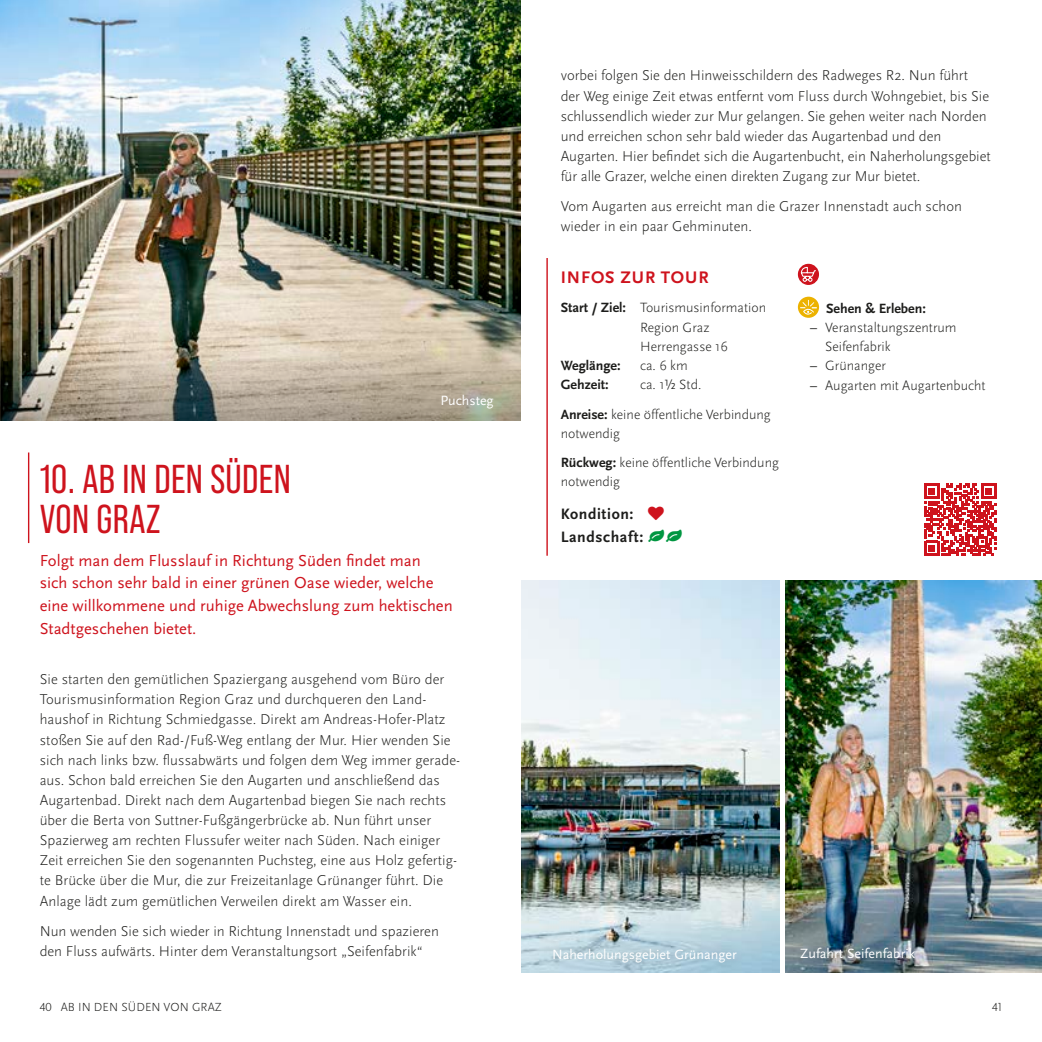
<style>
.page{position:relative;width:1042px;height:1042px;background:#fff}
.page>*{position:absolute;margin:0;border:0;box-sizing:border-box;transform-origin:0 0}
.t1{font:40.25px/40.2px "Bebas Neue Pro";letter-spacing:.01em;color:#ce131d}
.t2{font:700 17.5px "Scala Sans Pro";letter-spacing:.05em;color:#ce131d}
.t3{font:16.62px/22.8px "Scala Sans Pro";color:#ce131d}
.t4{font:700 15.75px/22.8px "Scala Sans Pro";letter-spacing:.04em;color:#1d1d1b}
.t5{font:300 14.88px/20.1px "Scala Sans Pro";letter-spacing:.005em;color:#1d1d1b}
.t6{font:300 14px/19.2px "Scala Sans Pro";color:#1d1d1b}
.t7{font:14px "Scala Sans Pro";color:#fff}
.t8{font:700 14px "Scala Sans Pro";color:#1d1d1b}
.t9{font:300 12.25px "Scala Sans Pro";letter-spacing:.01em;color:#1d1d1b}
.s1{font-weight:700}
.s2{color:#009641}
.s3{font-weight:400}
</style>
<div class="page">
<img style="left:0;top:0;width:521px;height:294px">
<img style="left:521px;top:580px;width:258px;height:392px">
<img style="left:785px;top:580px;width:257px;height:392px">
<img style="left:0;top:294px;width:521px;height:126px">
<div style="left:798px;top:297px;width:21px;height:21px;background:#ecb200;border-radius:50%"></div>
<svg style="left:800px;top:300px;width:17px;height:15px"></svg>
<hr style="left:546px;top:258px;width:2px;height:298px;background:#ce131d">
<div style="left:798px;top:264px;width:20px;height:20px;background:#ce131d;border-radius:50%"></div>
<div style="left:798px;top:264px;width:21px;height:21px;border:1px solid #ce131d;border-radius:50%"></div>
<svg style="left:800px;top:266px;width:16px;height:16px"></svg>
<div style="left:540px;top:937px;width:208px;height:38px;background:#1d1d1b;opacity:.3"></div>
<hr style="left:28px;top:452px;width:1px;height:91px;background:#ce131d">
<svg style="left:924px;top:484px;width:72px;height:72px"></svg>
<p class="t7" style="left:440px;top:393px;width:55px">Puchsteg</p>
<h1 class="t1" style="left:40px;top:458px;width:253px">10. AB IN DEN SÜDEN<br>VON GRAZ</h1>
<p class="t3" style="left:40px;top:549px;width:414px">Folgt man dem Flusslauf in Richtung Süden findet man sich schon sehr bald in einer grünen Oase wieder, welche eine willkommene und ruhige Abwechslung zum hektischen Stadtgeschehen bietet.</p>
<p class="t5" style="left:40px;top:669px;width:420px">Sie starten den gemütlichen Spaziergang ausgehend vom Büro der Tourismusinformation Region Graz und durchqueren den Land&shy;haushof in Richtung Schmiedgasse. Direkt am Andreas-Hofer-Platz stoßen Sie auf den Rad-/Fuß-Weg entlang der Mur. Hier wenden Sie sich nach links bzw. flussabwärts und folgen dem Weg immer gerade&shy;aus. Schon bald erreichen Sie den Augarten und anschließend das Augartenbad. Direkt nach dem Augartenbad biegen Sie nach rechts über die Berta von Suttner-Fußgängerbrücke ab. Nun führt unser Spazierweg am rechten Flussufer weiter nach Süden. Nach einiger Zeit erreichen Sie den sogenannten Puchsteg, eine aus Holz gefertig&shy;te Brücke über die Mur, die zur Freizeitanlage Grünanger führt. Die Anlage lädt zum gemütlichen Verweilen direkt am Wasser ein.</p>
<p class="t5" style="left:40px;top:921px;width:401px">Nun wenden Sie sich wieder in Richtung Innenstadt und spazieren den Fluss aufwärts. Hinter dem Veranstaltungsort „Seifenfabrik“</p>
<p class="t5" style="left:561px;top:66px;width:432px">vorbei folgen Sie den Hinweisschildern des Radweges R2. Nun führt der Weg einige Zeit etwas entfernt vom Fluss durch Wohngebiet, bis Sie schlussendlich wieder zur Mur gelangen. Sie gehen weiter nach Norden und erreichen schon sehr bald wieder das Augartenbad und den Augarten. Hier befindet sich die Augartenbucht, ein Naherholungsgebiet für alle Grazer, welche einen direkten Zugang zur Mur bietet.</p>
<p class="t5" style="left:561px;top:196px;width:403px">Vom Augarten aus erreicht man die Grazer Innenstadt auch schon wieder in ein paar Gehminuten.</p>
<p class="t2" style="left:561px;top:267px;width:149px">INFOS ZUR TOUR</p>
<p class="t6" style="left:640px;top:298px;width:128px;text-indent:-79px"><span class="s1">Start / Ziel:</span> Tourismusinformation<br>Region Graz<br>Herrengasse 16</p>
<p class="t8" style="left:561px;top:358px;width:61px">Weglänge:</p>
<p class="t6" style="left:640px;top:356px;width:49px">ca. 6 km</p>
<p class="t8" style="left:561px;top:377px;width:49px">Gehzeit:</p>
<p class="t6" style="left:561px;top:370px;width:212px;line-height:29.2px;text-indent:79px">ca. 1½ Std.<br><span class="s1">Anreise:</span> keine öffentliche Verbindung</p>
<p class="t6" style="left:561px;top:419px;width:220px;line-height:29.2px">notwendig<br><span class="s1">Rückweg:</span> keine öffentliche Verbindung</p>
<p class="t6" style="left:561px;top:472px;width:61px">notwendig</p>
<p class="t4" style="left:561px;top:503px;width:123px">Kondition:<br>Landschaft: <span class="s2">●●</span></p>
<p class="t8" style="left:826px;top:300px;width:101px">Sehen &amp; Erleben:</p>
<p class="t6" style="left:825px;top:318px;width:133px;text-indent:-15px"><span class="s3">–</span> Veranstaltungszentrum<br>Seifenfabrik</p>
<p class="t6" style="left:810px;top:356px;width:77px"><span class="s3">–</span> Grünanger</p>
<p class="t6" style="left:810px;top:375px;width:177px"><span class="s3">–</span> Augarten mit Augartenbucht</p>
<p class="t7" style="left:552px;top:946px;width:186px">Naherholungsgebiet Grünanger</p>
<p class="t7" style="left:800px;top:945px;width:117px">Zufahrt Seifenfabrik</p>
<p class="t9" style="left:40px;top:1000px;width:184px">40 AB IN DEN SÜDEN VON GRAZ</p>
<p class="t9" style="left:992px;top:1000px;width:12px">41</p>
</div>
